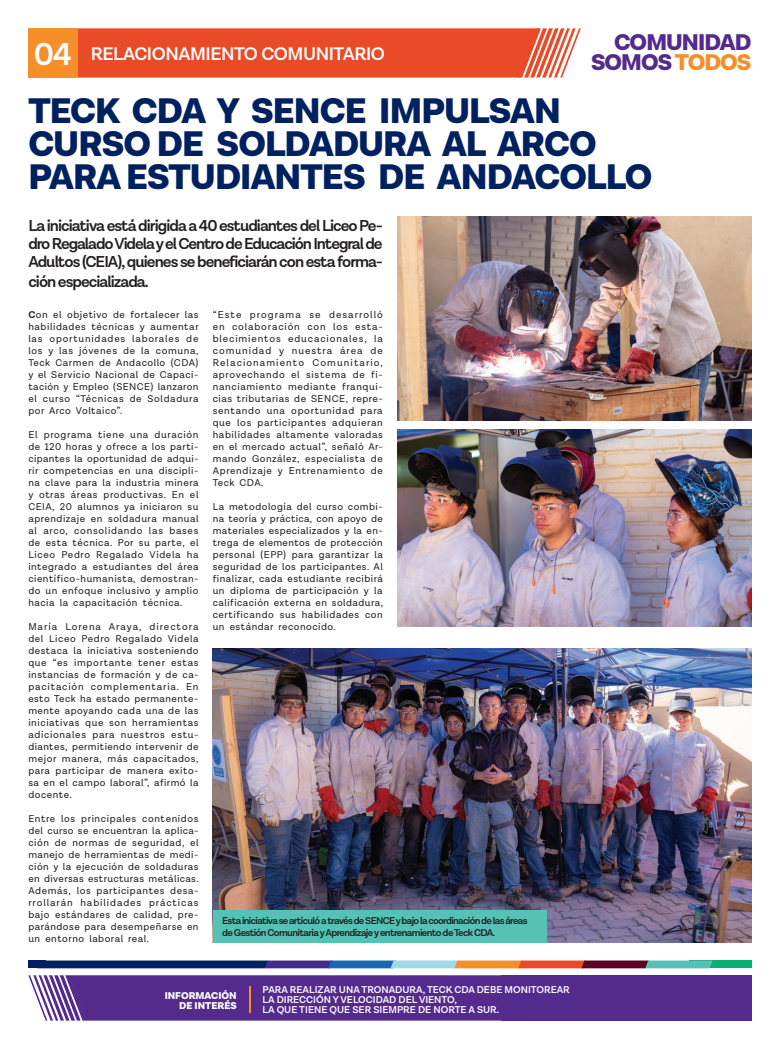
<style>
.page{position:relative;width:780px;height:1049px;background:#fff}
.page>*{position:absolute;margin:0;border:0;box-sizing:border-box;transform-origin:0 0}
.t1{font:900 36px/33px "Lota Grotesque Alt 3";letter-spacing:-.025em;color:#002160}
.t2{font:900 23px/20px "Lota Grotesque Alt 3";letter-spacing:-.04em;color:#542b8d;text-align:right}
.t3{font:600 18.5px "Lota Grotesque Alt 1";letter-spacing:-.025em;color:#fff}
.t4{font:600 16px/18px "Lota Grotesque Alt 1";letter-spacing:-.06em;color:#231f20;text-align:justify}
.t5{font:10px/12px "Lota Grotesque Alt 1";letter-spacing:.05em;color:#231f20;text-align:justify}
.t6{font:600 10px/12px "Lota Grotesque Alt 1";letter-spacing:-.065em;color:#231f20}
.t7{font:600 10px/10px "Lota Grotesque Alt 1";color:#fff}
.t8{font:900 10px/10px "Lota Grotesque Alt 2";color:#fff;text-align:right}
.s1{color:#f68e29}
.s2{font-size:32px}
.s3{font-family:"Lota Grotesque Alt 3";font-weight:700}
</style>
<div class="page">
<svg style="left:78px;top:28px;width:503px;height:50px;background:#ea5736"></svg>
<div style="left:28px;top:28px;width:50px;height:50px;background:#f68e29"></div>
<div style="left:689px;top:960px;width:62px;height:8px;background:#09ae73"></div>
<div style="left:28px;top:960px;width:18px;height:8px;background:#002160"></div>
<svg style="left:46px;top:960px;width:666px;height:8px;background:#61607a"></svg>
<svg style="left:28px;top:975px;width:473px;height:45px;background:#5e3793"></svg>
<div style="left:501px;top:975px;width:250px;height:45px;background:#542b8d"></div>
<hr style="left:249px;top:986px;width:2px;height:27px;background:#f68e29">
<img style="left:397px;top:216px;width:354px;height:204px">
<img style="left:213px;top:648px;width:538px;height:294px">
<img style="left:397px;top:429px;width:354px;height:198px">
<div style="left:213px;top:910px;width:333px;height:32px;background:#55c2b5"></div>
<h2 class="t2" style="left:591px;top:33px;width:162px">COMUNIDAD<br>SOMOS<span class="s1">TODOS</span></h2>
<h1 class="t1" style="left:28px;top:96px;width:625px">TECK CDA Y SENCE IMPULSAN<br>CURSO DE SOLDADURA AL ARCO<br>PARA ESTUDIANTES DE ANDACOLLO</h1>
<h3 class="t3" style="left:34px;top:43px;width:353px"><span class="s2">04</span> RELACIONAMIENTO COMUNITARIO</h3>
<h3 class="t4" style="left:28px;top:217px;width:356px">La iniciativa está dirigida a 40 estudiantes del Liceo Pe&shy;dro Regalado Videla y el Centro de Educación Integral de Adultos (CEIA), quienes se beneficiarán con esta forma-</h3>
<h3 class="t4" style="left:28px;top:273px;width:122px">ción especializada.</h3>
<p class="t5" style="left:28px;top:309px;width:172px"><span class="s3">C</span>on el objetivo de fortalecer las habilidades técnicas y aumentar las oportunidades laborales de los y las jóvenes de la comuna, Teck Carmen de Andacollo (CDA) y el Servicio Nacional de Capaci&shy;tación y Empleo (SENCE) lanzaron el curso “Técnicas de Soldadura por Arco Voltaico”.</p>
<p class="t5" style="left:28px;top:429px;width:172px">El programa tiene una duración de 120 horas y ofrece a los parti&shy;cipantes la oportunidad de adqui&shy;rir competencias en una discipli&shy;na clave para la industria minera y otras áreas productivas. En el CEIA, 20 alumnos ya iniciaron su aprendizaje en soldadura manual al arco, consolidando las bases de esta técnica. Por su parte, el Liceo Pedro Regalado Videla ha integrado a estudiantes del área científico-humanista, demostran&shy;do un enfoque inclusivo y amplio hacia la capacitación técnica.</p>
<p class="t5" style="left:28px;top:621px;width:172px">María Lorena Araya, directora del Liceo Pedro Regalado Videla destaca la iniciativa sosteniendo que “es importante tener estas instancias de formación y de ca&shy;pacitación complementaria. En esto Teck ha estado permanente&shy;mente apoyando cada una de las iniciativas que son herramientas adicionales para nuestros estu&shy;diantes, permitiendo intervenir de mejor manera, más capacitados, para participar de manera exito&shy;sa en el campo laboral”, afirmó la docente.</p>
<p class="t5" style="left:28px;top:813px;width:172px">Entre los principales contenidos del curso se encuentran la aplica&shy;ción de normas de seguridad, el manejo de herramientas de medi&shy;ción y la ejecución de soldaduras en diversas estructuras metálicas.<br>Además, los participantes desa&shy;rrollarán habilidades prácticas bajo estándares de calidad, pre&shy;parándose para desempeñarse en un entorno laboral real.</p>
<p class="t5" style="left:213px;top:308px;width:172px">“Este programa se desarrolló en colaboración con los esta&shy;blecimientos educacionales, la comunidad y nuestra área de Relacionamiento Comunitario, aprovechando el sistema de fi&shy;nanciamiento mediante franqui&shy;cias tributarias de SENCE, repre&shy;sentando una oportunidad para que los participantes adquieran habilidades altamente valoradas en el mercado actual”, señaló Ar&shy;mando González, especialista de Aprendizaje y Entrenamiento de Teck CDA.</p>
<p class="t5" style="left:213px;top:500px;width:172px">La metodología del curso combi&shy;na teoría y práctica, con apoyo de materiales especializados y la en&shy;trega de elementos de protección personal (EPP) para garantizar la seguridad de los participantes. Al finalizar, cada estudiante recibirá un diploma de participación y la calificación externa en soldadura, certificando sus habilidades con un estándar reconocido.</p>
<p class="t6" style="left:222px;top:915px;width:307px">Esta iniciativa se articuló a través de SENCE y bajo la coordinación de las áreas de Gestión Comunitaria y Aprendizaje y entrenamiento de Teck CDA.</p>
<p class="t8" style="left:165px;top:990px;width:74px">INFORMACIÓN<br>DE INTERÉS</p>
<p class="t7" style="left:262px;top:985px;width:309px">PARA REALIZAR UNA TRONADURA, TECK CDA DEBE MONITOREAR<br>LA DIRECCIÓN Y VELOCIDAD DEL VIENTO,<br>LA QUE TIENE QUE SER SIEMPRE DE NORTE A SUR.</p>
</div>
